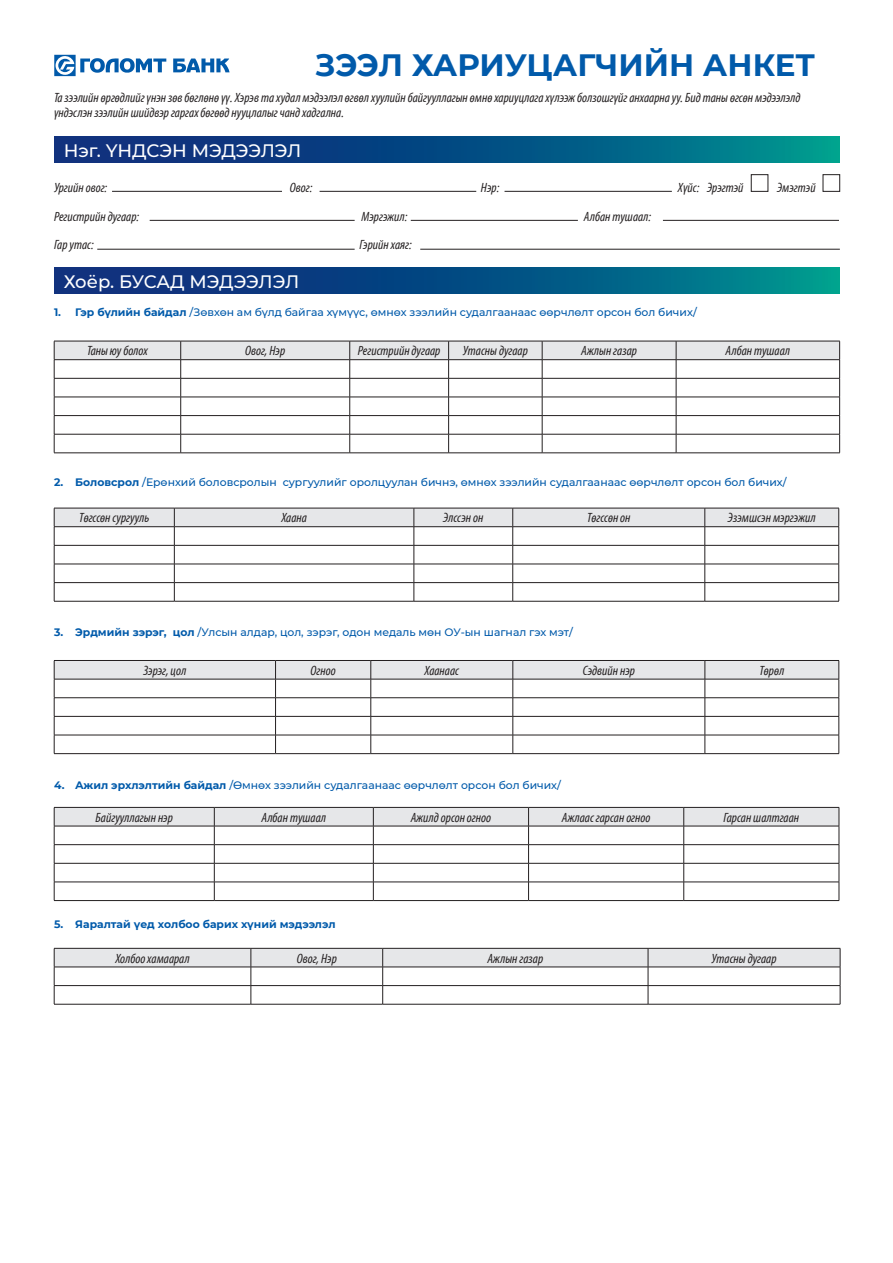
<style>
.page{position:relative;width:893px;height:1263px;background:#fff}
.page>*{position:absolute;margin:0;border:0;box-sizing:border-box;transform-origin:0 0}
.t1{font:700 30.9px "Montserrat";color:#015aaa}
.garchig{font:500 18px "Montserrat";letter-spacing:-.005em;color:#fff}
.husnegt_text{font:italic 13.5px "GEEKS Myriad Pro Cond";color:#231f20}
.undsen_text_9_pt{font:italic 13.5px/15px "GEEKS Myriad Pro Cond";color:#231f20}
.shugamtai_text{font:italic 13.5px "GEEKS Myriad Pro Cond";color:#231f20}
.ded_garchig{font:500 10.8px "Montserrat";color:#015aaa}
.ded_garchig-2{font:700 10.8px "Montserrat";color:#015aaa}
.s1{font-weight:700}
</style>
<div class="page">
<svg style="left:54px;top:136px;width:786px;height:26px;background:#055384"></svg>
<svg style="left:54px;top:267px;width:786px;height:26px;background:#055384"></svg>
<hr style="left:112px;top:191px;width:170px;height:1px;background:#231f20">
<hr style="left:150px;top:220px;width:205px;height:1px;background:#231f20">
<hr style="left:97px;top:249px;width:258px;height:1px;background:#231f20">
<hr style="left:420px;top:249px;width:420px;height:1px;background:#231f20">
<hr style="left:663px;top:220px;width:176px;height:1px;background:#231f20">
<hr style="left:411px;top:220px;width:167px;height:1px;background:#231f20">
<hr style="left:504px;top:191px;width:168px;height:1px;background:#231f20">
<hr style="left:320px;top:191px;width:156px;height:1px;background:#231f20">
<svg style="left:54px;top:341px;width:786px;height:112px"></svg>
<hr style="left:54px;top:453px;width:127px;height:1px;background:#231f20">
<hr style="left:181px;top:453px;width:169px;height:1px;background:#231f20">
<hr style="left:350px;top:453px;width:99px;height:1px;background:#231f20">
<hr style="left:449px;top:453px;width:93px;height:1px;background:#231f20">
<hr style="left:542px;top:453px;width:134px;height:1px;background:#231f20">
<hr style="left:676px;top:453px;width:164px;height:1px;background:#231f20">
<svg style="left:54px;top:508px;width:785px;height:93px"></svg>
<hr style="left:54px;top:601px;width:120px;height:1px;background:#231f20">
<hr style="left:174px;top:601px;width:240px;height:1px;background:#231f20">
<hr style="left:414px;top:601px;width:99px;height:1px;background:#231f20">
<hr style="left:513px;top:601px;width:192px;height:1px;background:#231f20">
<hr style="left:705px;top:601px;width:134px;height:1px;background:#231f20">
<svg style="left:54px;top:660px;width:786px;height:93px"></svg>
<hr style="left:54px;top:753px;width:222px;height:1px;background:#231f20">
<hr style="left:276px;top:753px;width:95px;height:1px;background:#231f20">
<hr style="left:371px;top:753px;width:142px;height:1px;background:#231f20">
<hr style="left:513px;top:753px;width:192px;height:1px;background:#231f20">
<hr style="left:705px;top:753px;width:134px;height:1px;background:#231f20">
<svg style="left:54px;top:807px;width:786px;height:93px"></svg>
<hr style="left:54px;top:900px;width:160px;height:1px;background:#231f20">
<hr style="left:214px;top:900px;width:159px;height:1px;background:#231f20">
<hr style="left:373px;top:900px;width:156px;height:1px;background:#231f20">
<hr style="left:529px;top:900px;width:155px;height:1px;background:#231f20">
<hr style="left:684px;top:900px;width:155px;height:1px;background:#231f20">
<svg style="left:54px;top:948px;width:787px;height:56px"></svg>
<hr style="left:54px;top:1004px;width:197px;height:1px;background:#231f20">
<hr style="left:251px;top:1004px;width:132px;height:1px;background:#231f20">
<hr style="left:383px;top:1004px;width:265px;height:1px;background:#231f20">
<hr style="left:648px;top:1004px;width:192px;height:1px;background:#231f20">
<svg style="left:54px;top:55px;width:176px;height:21px"></svg>
<div style="left:751px;top:174px;width:17px;height:18px;border:1px solid #231f20"></div>
<div style="left:823px;top:174px;width:17px;height:18px;border:1px solid #231f20"></div>
<p class="t1" style="left:315px;top:43px;width:501px">ЗЭЭЛ ХАРИУЦАГЧИЙН АНКЕТ</p>
<p class="undsen_text_9_pt" style="left:54px;top:90px;width:748px">Та зээлийн өргөдлийг үнэн зөв бөглөнө үү. Хэрэв та худал мэдээлэл өгвөл хуулийн байгууллагын өмнө хариуцлага хүлээж болзошгүйг анхаарна уу. Бид таны өгсөн мэдээлэлд үндэслэн зээлийн шийдвэр гаргах бөгөөд нууцлалыг чанд хадгална.</p>
<p class="garchig" style="left:64px;top:138px;width:239px">Нэг. ҮНДСЭН МЭДЭЭЛЭЛ</p>
<p class="shugamtai_text" style="left:54px;top:179px;width:55px">Ургийн овог:</p>
<p class="shugamtai_text" style="left:290px;top:179px;width:24px">Овог:</p>
<p class="shugamtai_text" style="left:481px;top:179px;width:20px">Нэр:</p>
<p class="shugamtai_text" style="left:678px;top:179px;width:67px">Хүйс: Эрэгтэй</p>
<p class="shugamtai_text" style="left:777px;top:179px;width:40px">Эмэгтэй</p>
<p class="shugamtai_text" style="left:54px;top:208px;width:87px">Регистрийн дугаар:</p>
<p class="shugamtai_text" style="left:361px;top:208px;width:47px">Мэргэжил:</p>
<p class="shugamtai_text" style="left:584px;top:208px;width:69px">Албан тушаал:</p>
<p class="shugamtai_text" style="left:54px;top:236px;width:41px">Гар утас:</p>
<p class="shugamtai_text" style="left:360px;top:236px;width:53px">Гэрийн хаяг:</p>
<p class="garchig" style="left:64px;top:269px;width:237px">Хоёр. БУСАД МЭДЭЭЛЭЛ</p>
<p class="ded_garchig" style="left:54px;top:305px;width:644px"><span class="s1">1. Гэр бүлийн байдал</span> /Зөвхөн ам бүлд байгаа хүмүүс, өмнөх зээлийн судалгаанаас өөрчлөлт орсон бол бичих/</p>
<p class="husnegt_text" style="left:87px;top:343px;width:62px">Таны юу болох</p>
<p class="husnegt_text" style="left:245px;top:343px;width:42px">Овог, Нэр</p>
<p class="husnegt_text" style="left:358px;top:343px;width:84px">Регистрийн дугаар</p>
<p class="husnegt_text" style="left:463px;top:343px;width:67px">Утасны дугаар</p>
<p class="husnegt_text" style="left:581px;top:343px;width:57px">Ажлын газар</p>
<p class="husnegt_text" style="left:726px;top:343px;width:66px">Албан тушаал</p>
<p class="ded_garchig" style="left:54px;top:475px;width:734px"><span class="s1">2. Боловсрол</span> /Ерөнхий боловсролын сургуулийг оролцуулан бичнэ, өмнөх зээлийн судалгаанаас өөрчлөлт орсон бол бичих/</p>
<p class="husnegt_text" style="left:79px;top:510px;width:72px">Төгссөн сургууль</p>
<p class="husnegt_text" style="left:281px;top:510px;width:27px">Хаана</p>
<p class="husnegt_text" style="left:443px;top:510px;width:42px">Элссэн он</p>
<p class="husnegt_text" style="left:587px;top:510px;width:45px">Төгссөн он</p>
<p class="husnegt_text" style="left:728px;top:510px;width:89px">Эзэмшсэн мэргэжил</p>
<p class="ded_garchig" style="left:54px;top:624px;width:520px"><span class="s1">3. Эрдмийн зэрэг, цол</span> /Улсын алдар, цол, зэрэг, одон медаль мөн ОУ-ын шагнал гэх мэт/</p>
<p class="husnegt_text" style="left:143px;top:662px;width:44px">Зэрэг, цол</p>
<p class="husnegt_text" style="left:311px;top:662px;width:27px">Огноо</p>
<p class="husnegt_text" style="left:425px;top:662px;width:36px">Хаанаас</p>
<p class="husnegt_text" style="left:583px;top:662px;width:54px">Сэдвийн нэр</p>
<p class="husnegt_text" style="left:759px;top:662px;width:27px">Төрөл</p>
<p class="ded_garchig" style="left:54px;top:777px;width:509px"><span class="s1">4. Ажил эрхлэлтийн байдал</span> /Өмнөх зээлийн судалгаанаас өөрчлөлт орсон бол бичих/</p>
<p class="husnegt_text" style="left:96px;top:809px;width:79px">Байгууллагын нэр</p>
<p class="husnegt_text" style="left:262px;top:809px;width:66px">Албан тушаал</p>
<p class="husnegt_text" style="left:411px;top:809px;width:82px">Ажилд орсон огноо</p>
<p class="husnegt_text" style="left:562px;top:809px;width:90px">Ажлаас гарсан огноо</p>
<p class="husnegt_text" style="left:723px;top:809px;width:77px">Гарсан шалтгаан</p>
<p class="ded_garchig-2" style="left:54px;top:916px;width:283px">5. Яаралтай үед холбоо барих хүний мэдээлэл</p>
<p class="husnegt_text" style="left:115px;top:950px;width:76px">Холбоо хамаарал</p>
<p class="husnegt_text" style="left:297px;top:950px;width:42px">Овог, Нэр</p>
<p class="husnegt_text" style="left:487px;top:950px;width:57px">Ажлын газар</p>
<p class="husnegt_text" style="left:712px;top:950px;width:67px">Утасны дугаар</p>
</div>
